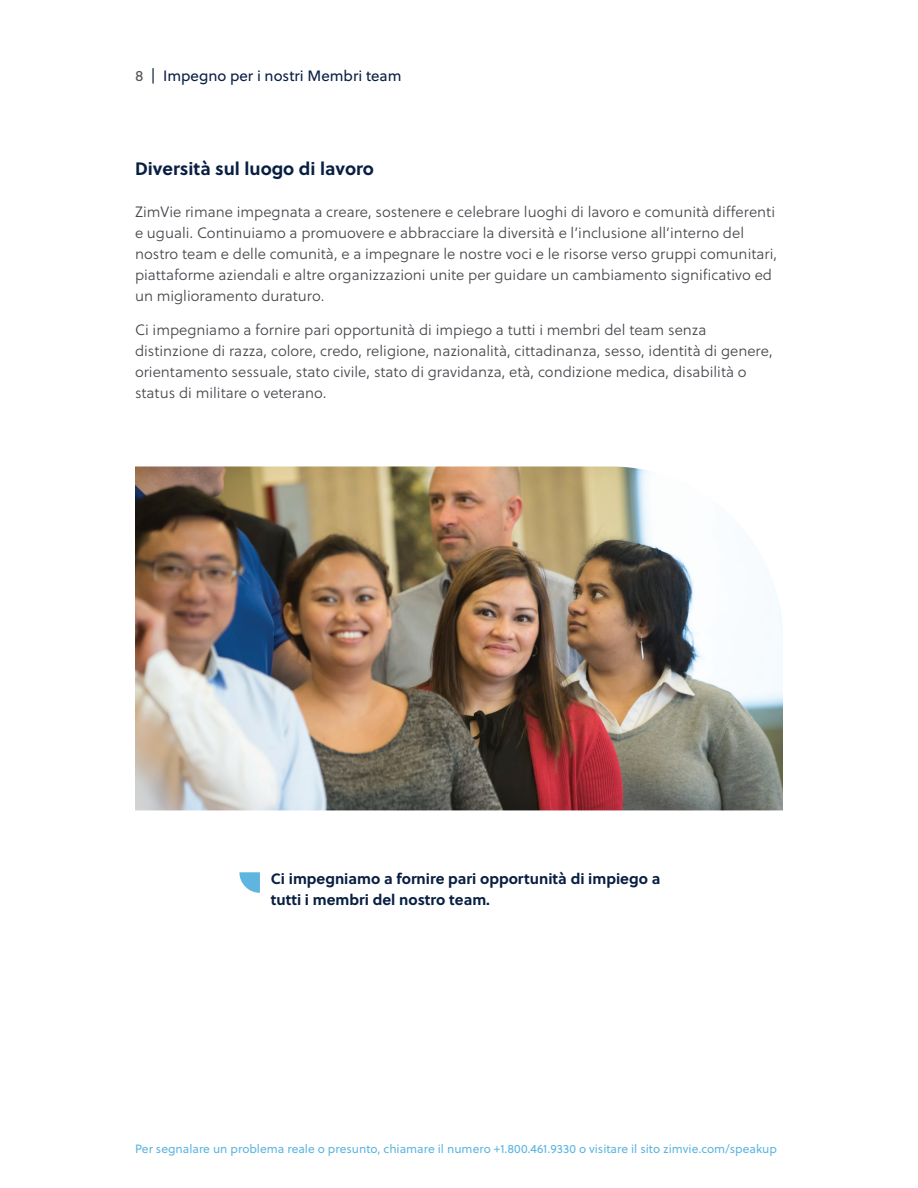
<style>
.page{position:relative;width:918px;height:1188px;background:#fff}
.page>*{position:absolute;margin:0;border:0;box-sizing:border-box;transform-origin:0 0}
.t1{font:700 18px "Soleil";color:#091f42}
.t2{font:15px/21px "Soleil Lt";color:#45474c}
.t3{font:700 15px/21px "Soleil";color:#091f42}
.t4{font:15px "Soleil";color:#091f42}
.t5{font:12px "Soleil";color:#5eb5e0}
.s1{color:#57585a}
</style>
<div class="page">
<img style="left:135px;top:466px;width:648px;height:344px">
<svg style="left:239px;top:872px;width:21px;height:21px"></svg>
<p class="t4" style="left:135px;top:66px;width:268px"><span class="s1">8</span> | Impegno per i nostri Membri team</p>
<p class="t1" style="left:135px;top:157px;width:240px">Diversità sul luogo di lavoro</p>
<p class="t2" style="left:135px;top:202px;width:644px">ZimVie rimane impegnata a creare, sostenere e celebrare luoghi di lavoro e comunità differenti e uguali. Continuiamo a promuovere e abbracciare la diversità e l’inclusione all’interno del nostro team e delle comunità, e a impegnare le nostre voci e le risorse verso gruppi comunitari, piattaforme aziendali e altre organizzazioni unite per guidare un cambiamento significativo ed un miglioramento duraturo.</p>
<p class="t2" style="left:135px;top:320px;width:639px">Ci impegniamo a fornire pari opportunità di impiego a tutti i membri del team senza distinzione di razza, colore, credo, religione, nazionalità, cittadinanza, sesso, identità di genere, orientamento sessuale, stato civile, stato di gravidanza, età, condizione medica, disabilità o status di militare o veterano.</p>
<p class="t3" style="left:271px;top:868px;width:391px">Ci impegniamo a fornire pari opportunità di impiego a tutti i membri del nostro team.</p>
<p class="t5" style="left:135px;top:1141px;width:643px">Per segnalare un problema reale o presunto, chiamare il numero +1.800.461.9330 o visitare il sito zimvie.com/speakup</p>
</div>
